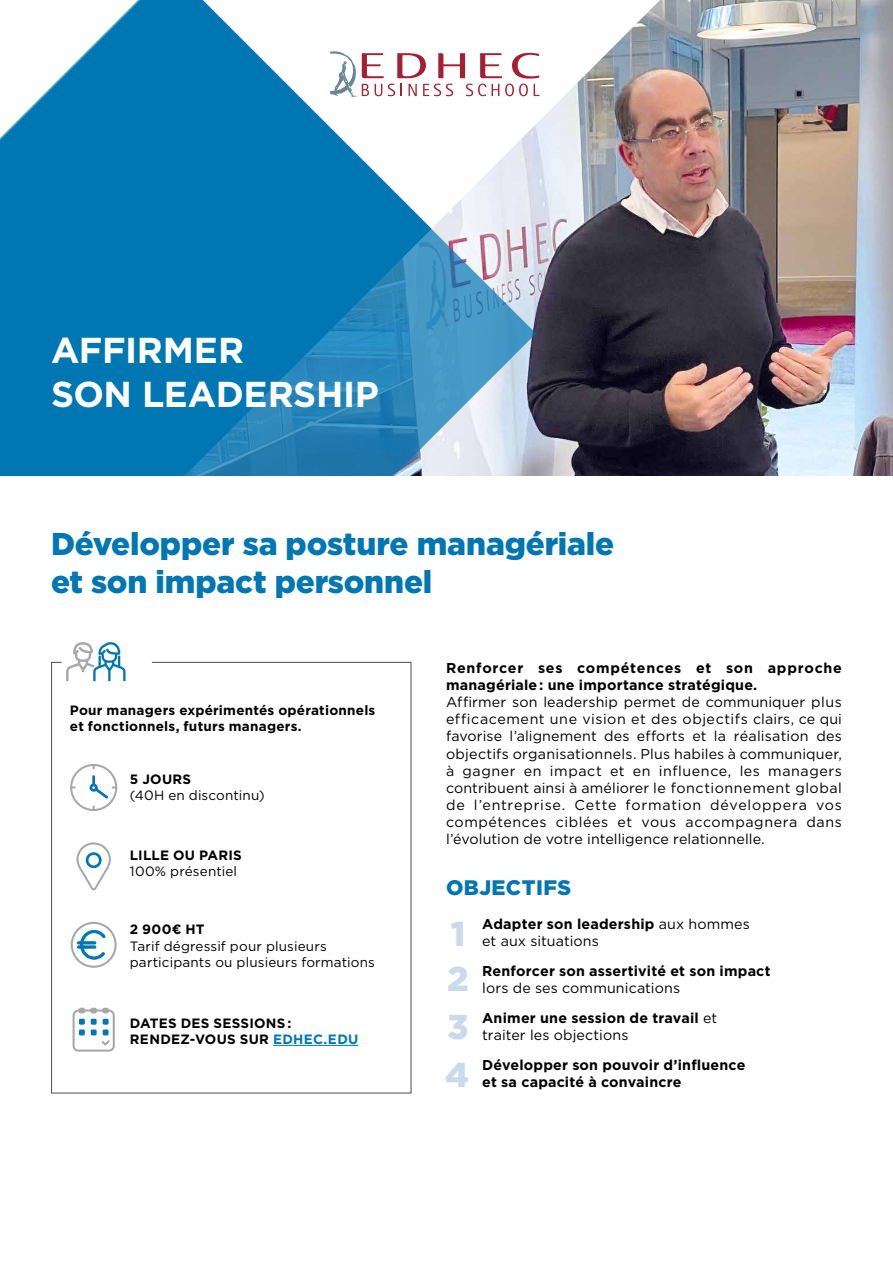
<style>
.page{position:relative;width:893px;height:1263px;background:#fff}
.page>*{position:absolute;margin:0;border:0;box-sizing:border-box;transform-origin:0 0}
.t1{font:700 36px/43.5px "Gotham";letter-spacing:-.01em;color:#fff}
.TITRE__H1{font:900 34.5px "Gotham";color:#cbd9ed}
.PROMESSE__H3{font:900 31.5px/37.8px "Gotham";letter-spacing:-.005em;color:#0076b3}
.OBJECTIFS__H4{font:900 21px "Gotham";letter-spacing:.02em;color:#0076b3}
.BODY_9_5{font:14.25px/17.1px "Gotham";letter-spacing:.005em;color:#000;text-align:justify}
.TITRE__H1-2{font:700 14.25px/17.1px "Gotham";letter-spacing:.015em;color:#000}
.BODY_9_5-2{font:700 14.25px/17.1px "Gotham";letter-spacing:.025em;color:#000}
.TITRE__H1-3{font:14.25px/17.1px "Gotham";color:#000}
.t2{font:700 13.5px/16.2px "Gotham";letter-spacing:.015em;color:#000}
.t3{font:13.5px/16.2px "Gotham";letter-spacing:.01em;color:#000}
.s1{font-weight:700}
.s2{color:#0076b3}
.s3{font-weight:400}
</style>
<div class="page">
<img style="left:536px;top:0;width:357px;height:476px">
<svg style="left:0;top:0;width:536px;height:476px;fill:#0076b3"></svg>
<svg style="left:330px;top:51px;width:209px;height:46px"></svg>
<svg style="left:73px;top:642px;width:48px;height:19px"></svg>
<svg style="left:51px;top:661px;width:361px;height:433px"></svg>
<p class="t1" style="left:51px;top:329px;width:329px">AFFIRMER<br>SON LEADERSHIP</p>
<p class="PROMESSE__H3" style="left:51px;top:525px;width:565px">Développer sa posture managériale et son impact personnel</p>
<p class="t2" style="left:70px;top:702px;width:307px">Pour managers expérimentés opérationnels et fonctionnels, futurs managers.</p>
<p class="t3" style="left:130px;top:771px;width:136px"><span class="s1">5 JOURS<br></span>(40H en discontinu)</p>
<p class="t2" style="left:130px;top:847px;width:113px">LILLE OU PARIS</p>
<p class="t3" style="left:130px;top:863px;width:109px">100% présentiel</p>
<p class="t3" style="left:130px;top:921px;width:247px"><span class="s1">2 900€ HT<br></span>Tarif dégressif pour plusieurs participants ou plusieurs formations</p>
<p class="t2" style="left:130px;top:1015px;width:230px">DATES DES SESSIONS :<br>RENDEZ-VOUS SUR <span class="s2">EDHEC.EDU</span></p>
<p class="BODY_9_5-2" style="left:446px;top:659px;width:397px">Renforcer ses compétences et son approche managériale : une importance stratégique.</p>
<p class="BODY_9_5" style="left:446px;top:693px;width:397px">Affirmer son leadership permet de communiquer plus efficacement une vision et des objectifs clairs, ce qui favorise l’alignement des efforts et la réalisation des objectifs organisationnels. Plus habiles à communiquer, à gagner en impact et en influence, les managers contribuent ainsi à améliorer le fonctionnement global de l’entreprise. Cette formation développera vos compétences ciblées et vous accompagnera dans l’évolution de votre intelligence relationnelle.</p>
<p class="OBJECTIFS__H4" style="left:446px;top:872px;width:126px">OBJECTIFS</p>
<p class="TITRE__H1-3" style="left:482px;top:915px;width:269px"><span class="s1">Adapter son leadership</span> aux hommes et aux situations</p>
<p class="TITRE__H1-2" style="left:482px;top:962px;width:290px">Renforcer son assertivité et son impact <span class="s3">lors de ses communications</span></p>
<p class="TITRE__H1-2" style="left:482px;top:1009px;width:236px">Animer une session de travail <span class="s3">et traiter les objections</span></p>
<p class="TITRE__H1-2" style="left:482px;top:1056px;width:265px">Développer son pouvoir d’influence et sa capacité à convaincre</p>
<p class="TITRE__H1" style="left:451px;top:910px;width:16px">1</p>
<p class="TITRE__H1" style="left:447px;top:955px;width:23px">2</p>
<p class="TITRE__H1" style="left:447px;top:1002px;width:23px">3</p>
<p class="TITRE__H1" style="left:445px;top:1050px;width:25px">4</p>
</div>
